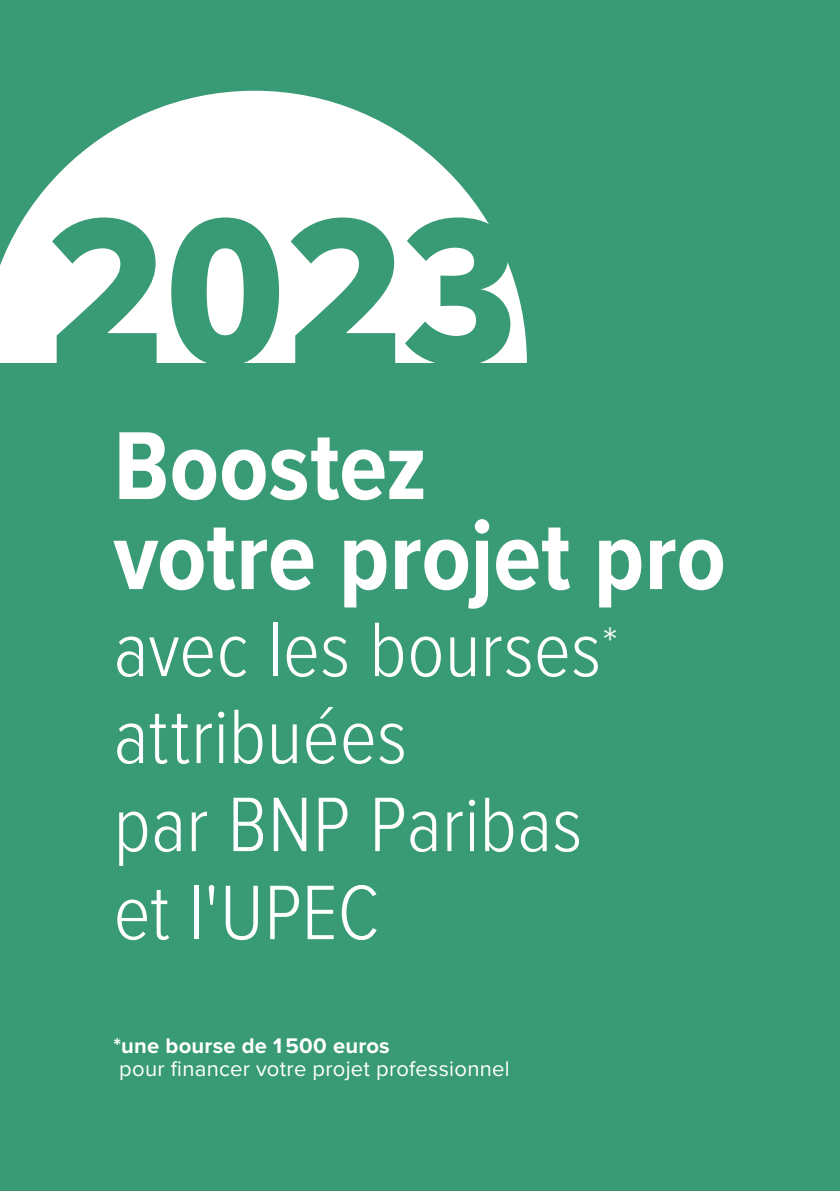
<style>
.page{position:relative;width:840px;height:1191px;background:#fff}
.page>*{position:absolute;margin:0;border:0;box-sizing:border-box;transform-origin:0 0}
.t1{font:215.6px "Proxima Nova Cond Extrabld";color:#399b76}
.t2{font:700 100px/90px "Proxima Nova Cond";letter-spacing:-.005em;color:#fff}
.t3{font:300 80px/87.6px "Proxima Nova Cond";color:#fff}
.t4{font:22px "Proxima Nova";letter-spacing:.01em;color:#fff}
.t5{font:700 22px "Proxima Nova";letter-spacing:.01em;color:#fff}
</style>
<div class="page">
<div style="left:0;top:0;width:839px;height:1191px;background:#399b76"></div>
<svg style="left:0;top:91px;width:526px;height:272px;fill:#fff"></svg>
<h1 class="t1" style="left:48px;top:133px;width:470px">2023</h1>
<p class="t2" style="left:113px;top:418px;width:613px">Boostez<br>votre projet pro</p>
<p class="t3" style="left:113px;top:601px;width:505px">avec les bourses<sup>* </sup>attribuées<br>par BNP Paribas et l'UPEC</p>
<p class="t5" style="left:113px;top:1029px;width:277px">*une bourse de 1 500 euros</p>
<p class="t4" style="left:119px;top:1052px;width:392px">pour financer votre projet professionnel</p>
</div>
